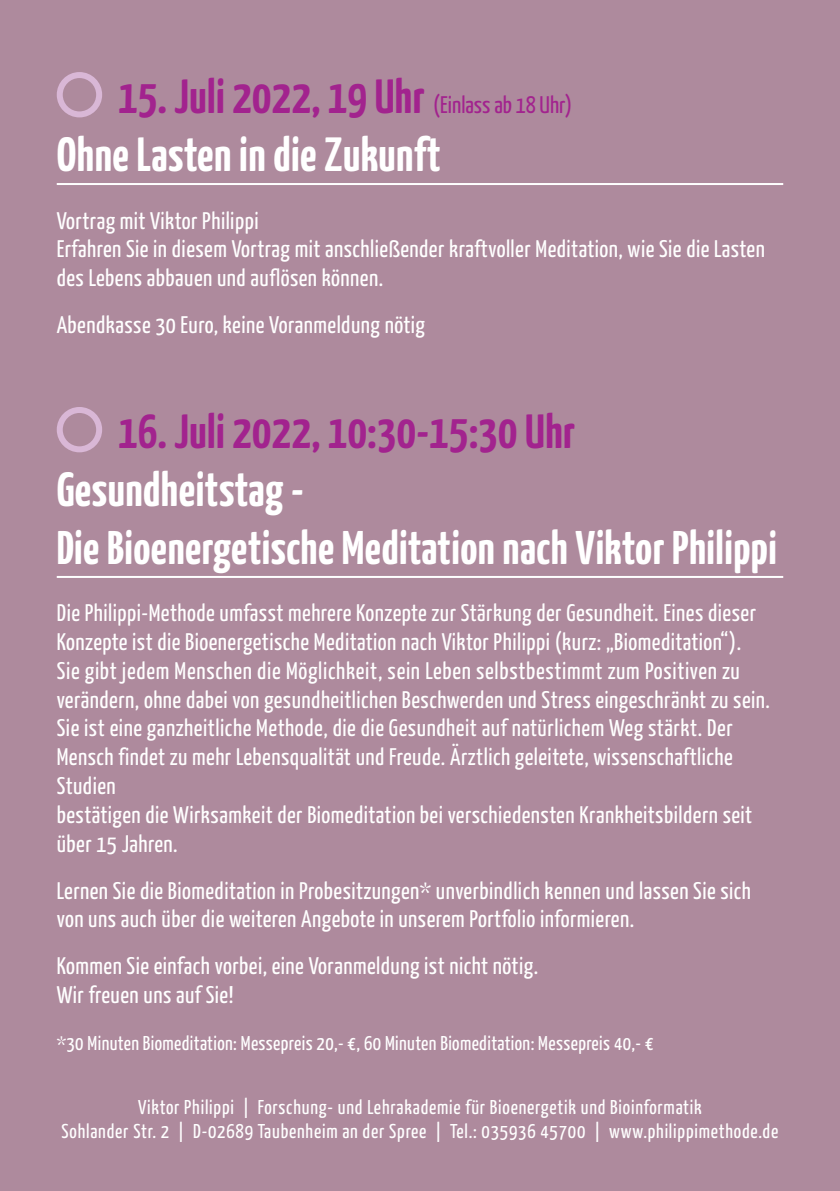
<style>
.page{position:relative;width:840px;height:1191px;background:#fff}
.page>*{position:absolute;margin:0;border:0;box-sizing:border-box;transform-origin:0 0}
.t1{font:700 48px/57.6px "Yanone Kaffeesatz";letter-spacing:.01em;color:#fff}
.t2{font:700 48px "Yanone Kaffeesatz";letter-spacing:.01em;color:#a2238e}
.t3{font:700 47.2px "Yanone Kaffeesatz";letter-spacing:.01em;color:#fff}
.t4{font:24px/28.8px "Yanone Kaffeesatz";letter-spacing:.02em;color:#fff}
.t5{font:20px/24px "Yanone Kaffeesatz";letter-spacing:.04em;color:#fff;text-align:center}
.t6{font:20px "Yanone Kaffeesatz";letter-spacing:.02em;color:#fff}
.s1{color:#a2238e}
.s2{font-weight:400;font-size:24px;color:#a2238e}
.s3{font-size:46.6px}
</style>
<div class="page">
<div style="left:0;top:0;width:839px;height:1191px;background:#ae8a9d"></div>
<div style="left:57px;top:72px;width:45px;height:45px;border:6px solid #d9b7d6;border-radius:50%"></div>
<div style="left:57px;top:407px;width:45px;height:45px;border:6px solid #d9b7d6;border-radius:50%"></div>
<hr style="left:57px;top:183px;width:725px;height:2px;background:#fff">
<hr style="left:57px;top:576px;width:725px;height:2px;background:#fff">
<h1 class="t1" style="left:57px;top:67px;width:516px;text-indent:62px"><span class="s1">15. Juli 2022, 19 Uhr</span> <span class="s2">(Einlass ab 18 Uhr)<br></span>Ohne Lasten in die Zukunft</h1>
<p class="t4" style="left:57px;top:205px;width:709px">Vortrag mit Viktor Philippi<br>Erfahren Sie in diesem Vortrag mit anschließender kraftvoller Meditation, wie Sie die Lasten des Lebens abbauen und auflösen können.</p>
<p class="t4" style="left:57px;top:310px;width:369px">Abendkasse 30 Euro, keine Voranmeldung nötig</p>
<h1 class="t2" style="left:118px;top:402px;width:458px">16. Juli 2022, 10:30-15:30 Uhr</h1>
<h1 class="t1" style="left:57px;top:459px;width:248px">Gesundheitstag -</h1>
<h2 class="t3" style="left:57px;top:518px;width:721px">Die Bioenergetische Meditation nach Viktor Philipp<span class="s3">i</span></h2>
<p class="t4" style="left:57px;top:598px;width:714px">Die Philippi-Methode umfasst mehrere Konzepte zur Stärkung der Gesundheit. Eines dieser Konzepte ist die Bioenergetische Meditation nach Viktor Philippi (kurz: „Biomeditation“).<br>Sie gibt jedem Menschen die Möglichkeit, sein Leben selbstbestimmt zum Positiven zu verändern, ohne dabei von gesundheitlichen Beschwerden und Stress eingeschränkt zu sein.<br>Sie ist eine ganzheitliche Methode, die die Gesundheit auf natürlichem Weg stärkt. Der Mensch findet zu mehr Lebensqualität und Freude. Ärztlich geleitete, wissenschaftliche Studien<br>bestätigen die Wirksamkeit der Biomeditation bei verschiedensten Krankheitsbildern seit über 15 Jahren.</p>
<p class="t4" style="left:57px;top:875px;width:695px">Lernen Sie die Biomeditation in Probesitzungen* unverbindlich kennen und lassen Sie sich von uns auch über die weiteren Angebote in unserem Portfolio informieren.</p>
<p class="t4" style="left:57px;top:950px;width:482px">Kommen Sie einfach vorbei, eine Voranmeldung ist nicht nötig.<br>Wir freuen uns auf Sie!</p>
<p class="t6" style="left:57px;top:1030px;width:598px">*30 Minuten Biomeditation: Messepreis 20,- €, 60 Minuten Biomeditation: Messepreis 40,- €</p>
<p class="t5" style="left:62px;top:1094px;width:717px">Viktor Philippi | Forschung- und Lehrakademie für Bioenergetik und Bioinformatik<br>Sohlander Str. 2 | D-02689 Taubenheim an der Spree | Tel.: 035936 45700 | www.philippimethode.de</p>
</div>
